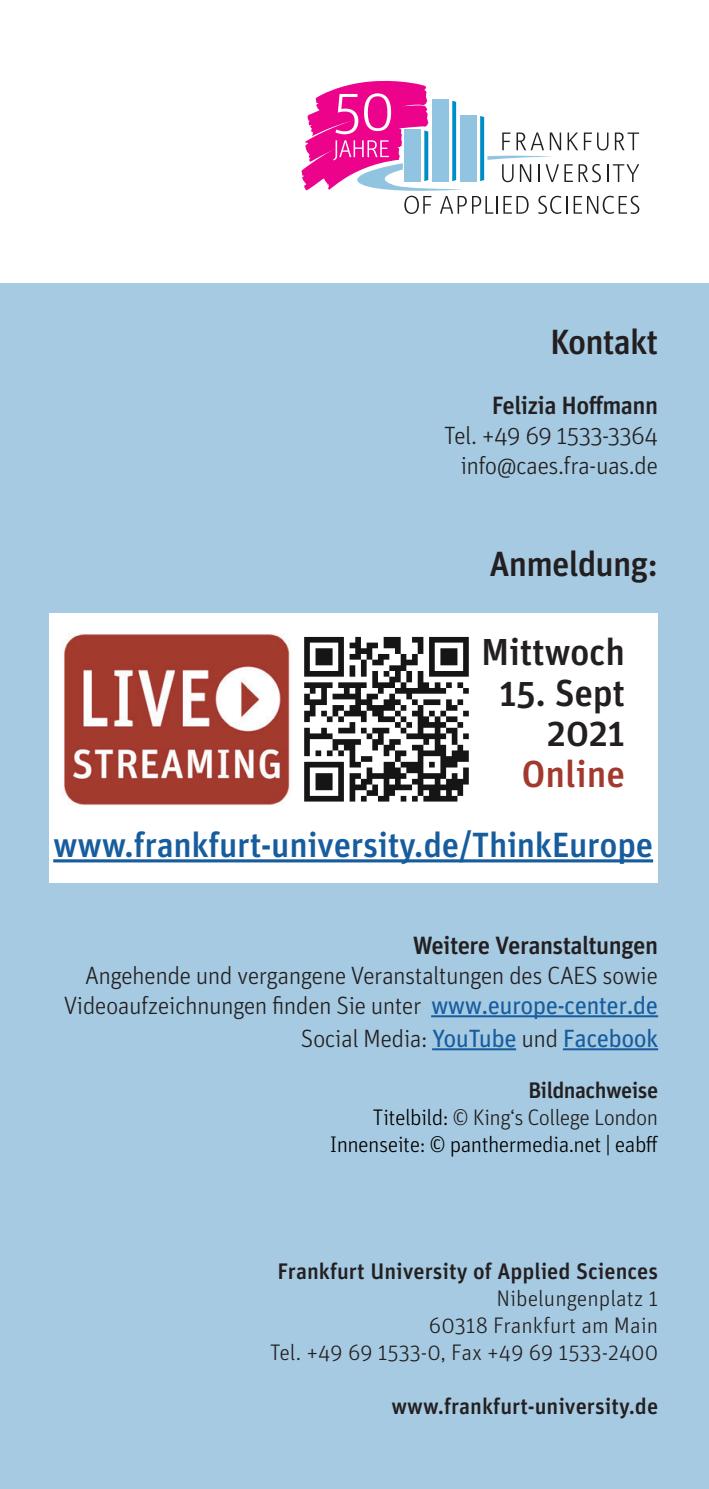
<style>
.page{position:relative;width:709px;height:1489px;background:#fff}
.page>*{position:absolute;margin:0;border:0;box-sizing:border-box;transform-origin:0 0}
.t1{font:500 37.5px/40.8px "Unit Pro";letter-spacing:-.01em;color:#231f20;text-align:right}
.t2{font:500 37.5px "Unit Pro";color:#a2392e}
.t3{font:500 35px "Unit Pro";letter-spacing:-.01em;color:#175d9e}
.t4{font:500 35px "Unit Pro";letter-spacing:-.025em;color:#231f20}
.t5{font:300 25px/30px "Unit Pro";letter-spacing:-.025em;color:#231f20;text-align:right}
.t6{font:500 25px "Unit Pro";letter-spacing:-.025em;color:#231f20}
.t7{font:300 22.5px/27px "Unit Pro";letter-spacing:-.025em;color:#000;text-align:right}
.t8{font:300 22.5px/27px "Unit Pro";color:#231f20;text-align:right}
.t9{font:500 22.5px "Unit Pro";color:#231f20}
.s1{font-weight:400;color:#175d9e}
.s2{font-weight:500;color:#231f20}
.s3{color:#231f20}
</style>
<div class="page">
<div style="left:0;top:283px;width:709px;height:1205px;background:#a6cae2"></div>
<hr style="left:431px;top:1015px;width:227px;height:2px;background:#175d9e">
<hr style="left:432px;top:1048px;width:84px;height:2px;background:#175d9e">
<hr style="left:563px;top:1048px;width:95px;height:2px;background:#175d9e">
<div style="left:50px;top:613px;width:608px;height:269px;background:#fff"></div>
<img style="left:62px;top:634px;width:228px;height:172px">
<svg style="left:304px;top:637px;width:165px;height:164px"></svg>
<hr style="left:53px;top:859px;width:600px;height:3px;background:#175d9e">
<svg style="left:301px;top:80px;width:338px;height:134px"></svg>
<h2 class="t4" style="left:550px;top:317px;width:110px">Kontakt</h2>
<p class="t6" style="left:492px;top:387px;width:168px">Felizia Hoffmann</p>
<p class="t5" style="left:444px;top:419px;width:216px">Tel. +49 69 1533-3364 info@caes.fra-uas.de</p>
<h2 class="t4" style="left:489px;top:539px;width:170px">Anmeldung:</h2>
<h1 class="t1" style="left:481px;top:629px;width:145px">Mittwoch</h1>
<h1 class="t1" style="left:499px;top:670px;width:127px">15. Sept<br>2021</h1>
<h1 class="t2" style="left:521px;top:747px;width:105px">Online</h1>
<h2 class="t3" style="left:53px;top:820px;width:601px">www.frankfurt-university.de/ThinkEurope</h2>
<p class="t6" style="left:412px;top:927px;width:247px">Weitere Veranstaltungen</p>
<p class="t5" style="left:64px;top:959px;width:596px">Angehende und vergangene Veranstaltungen des CAES sowie<br>Videoaufzeichnungen finden Sie unter <span class="s1">www.europe-center.de</span></p>
<p class="t5" style="left:301px;top:1022px;width:359px">Social Media: <span class="s1">YouTube</span> und <span class="s1">Facebook</span></p>
<p class="t7" style="left:330px;top:1075px;width:330px"><span class="s2">Bildnachweise<br></span>Titelbild: <span class="s3">© King‘s College London<br></span>Innenseite: © panthermedia.net | eabff</p>
<p class="t9" style="left:277px;top:1254px;width:382px">Frankfurt University of Applied Sciences</p>
<p class="t8" style="left:270px;top:1283px;width:390px">Nibelungenplatz 1<br>60318 Frankfurt am Main<br>Tel. +49 69 1533-0, Fax +49 69 1533-2400</p>
<p class="t9" style="left:391px;top:1389px;width:268px">www.frankfurt-university.de</p>
</div>
